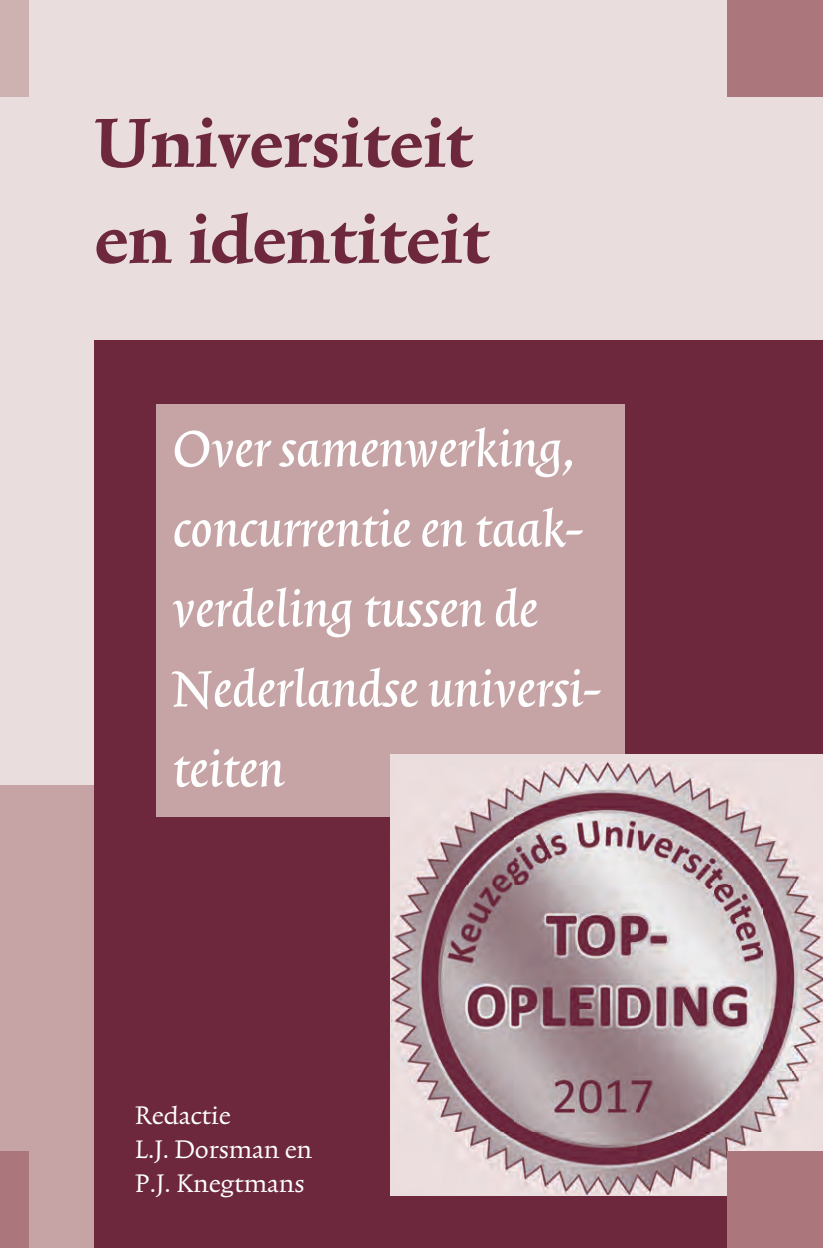
<style>
.page{position:relative;width:823px;height:1248px;background:#fff}
.page>*{position:absolute;margin:0;border:0;box-sizing:border-box;transform-origin:0 0}
.t1{font:700 82px/96px "Trinite No 1";color:#6d283e}
.t2{font:64px/80px "Trinite No 1 Med Con Ita";color:#fff}
.t3{font:30px/34px "Trinite No 1 Rom Wid";color:#fff}
</style>
<div class="page">
<div style="left:0;top:0;width:822px;height:841px;background:#eadddd"></div>
<div style="left:0;top:784px;width:111px;height:463px;background:#c6a4a6"></div>
<div style="left:0;top:0;width:28px;height:96px;background:#ceb1b1"></div>
<div style="left:0;top:1151px;width:28px;height:96px;background:#ab777d"></div>
<div style="left:727px;top:0;width:95px;height:96px;background:#ab777d"></div>
<div style="left:94px;top:340px;width:728px;height:907px;background:#6d283e"></div>
<div style="left:156px;top:404px;width:468px;height:412px;background:#c6a4a6"></div>
<div style="left:390px;top:754px;width:432px;height:441px;background:#eadddd"></div>
<img style="left:391px;top:762px;width:431px;height:432px">
<div style="left:726px;top:1151px;width:96px;height:96px;background:#ab777d"></div>
<p class="t1" style="left:94px;top:98px;width:395px">Universiteit en identiteit</p>
<p class="t2" style="left:172px;top:410px;width:430px">Over samenwerking, concurrentie en taak&shy;verdeling tussen de<br>Nederlandse universi&shy;teiten</p>
<p class="t3" style="left:135px;top:1099px;width:178px">Redactie<br>L.J. Dorsman en<br>P.J. Knegtmans</p>
</div>
